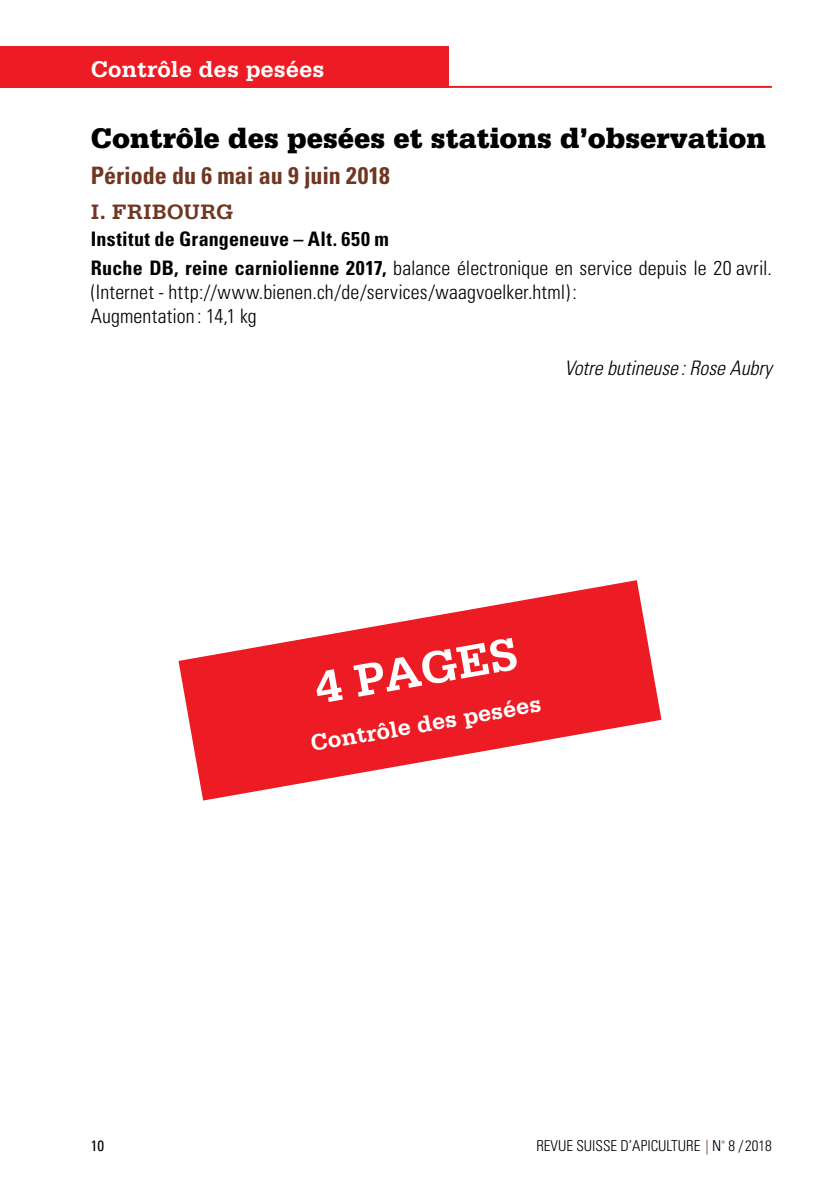
<style>
.page{position:relative;width:840px;height:1191px;background:#fff}
.page>*{position:absolute;margin:0;border:0;box-sizing:border-box;transform-origin:0 0}
.t1{font:700 48px "Serifa";color:#fff}
.t2{font:900 30px "Serifa";color:#000}
.t3{font:700 24px "Serifa";color:#fff}
.t4{font:700 condensed 24px "Univers";color:#6f3621}
.t5{font:700 22px "Serifa";letter-spacing:.005em;color:#6f3621}
.t6{font:700 condensed 20px/29.6px "Univers";letter-spacing:.015em;color:#000}
.t7{font:300 condensed 20px/24px "Univers";letter-spacing:.005em;color:#000}
.t8{font:italic 300 condensed 20px "Univers";color:#000}
.t9{font:300 condensed 15px "Univers";color:#000}
.t10{font:condensed 15px "Univers";color:#000}
.s1{font-weight:300}
.s2{color:#6f3621}
</style>
<div class="page">
<hr style="left:0;top:86px;width:771px;height:2px;background:#ed1b23">
<div style="left:0;top:47px;width:448px;height:41px;background:#ed1b23"></div>
<svg style="left:178px;top:580px;width:483px;height:220px;fill:#ed1b23"></svg>
<p class="t3" style="left:91px;top:55px;width:235px">Contrôle des pesées</p>
<h2 class="t2" style="left:91px;top:121px;width:676px">Contrôle des pesées et stations d’observation</h2>
<p class="t4" style="left:91px;top:160px;width:300px">Période du 6 mai au 9 juin 2018</p>
<p class="t5" style="left:91px;top:199px;width:144px">I. FRIBOURG</p>
<p class="t6" style="left:91px;top:224px;width:682px">Institut de Grangeneuve – Alt. 650 m<br>Ruche DB, reine carniolienne 2017, <span class="s1">balance électronique en service depuis le 20 avril.</span></p>
<p class="t7" style="left:91px;top:280px;width:487px">(Internet - http://www.bienen.ch/de/services/waagvoelker.html) :<br>Augmentation : 14,1 kg</p>
<p class="t8" style="left:564px;top:356px;width:209px">Votre butineuse : Rose Aubry</p>
<h1 class="t1" style="left:310px;top:660px;width:178px;rotate:-10deg">4 PA GES</h1>
<p class="t3" style="left:308px;top:730px;width:238px;rotate:-10deg">Contrôle des pesées</p>
<p class="t10" style="left:91px;top:1136px;width:15px">10</p>
<p class="t9" style="left:536px;top:1137px;width:237px">REVUE SUISSE D’APICULTURE <span class="s2">|</span> N<sup>°</sup> 8 / 2018</p>
</div>
